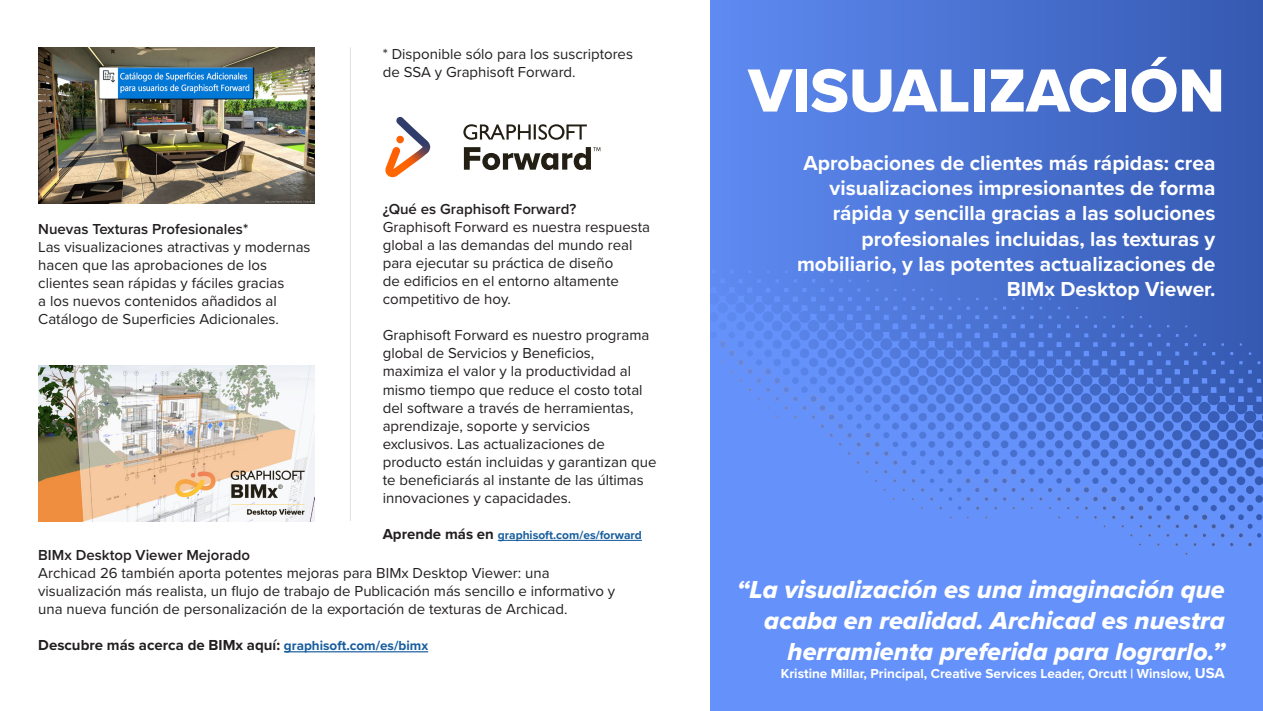
<style>
.page{position:relative;width:1263px;height:711px;background:#fff}
.page>*{position:absolute;margin:0;border:0;box-sizing:border-box;transform-origin:0 0}
.t1{font:63px "Proxima Nova Extrabld";color:#fff}
.t2{font:25.5px/30.6px "Proxima Nova Extrabld It";color:#fff;text-align:right}
.t3{font:700 21px/25.2px "Proxima Nova";color:#fff;text-align:right}
.t4{font:15px/18px "Proxima Nova";color:#231f20}
.t5{font:600 15px "Proxima Nova";color:#231f20}
.t6{font:700 15px "Proxima Nova";color:#231f20}
.t7{font:700 13.5px "Proxima Nova";color:#fff}
.t8{font:700 12px "Proxima Nova";color:#175d9e}
.s1{font-size:15px;color:#231f20}
.s2{font-size:13.5px;color:#175d9e}
.s3{font-size:15px}
</style>
<div class="page">
<hr style="left:284px;top:650px;width:144px;height:2px;background:#175d9e">
<img style="left:38px;top:365px;width:277px;height:155px">
<svg style="left:710px;top:0;width:553px;height:710px;background:#5580e4"></svg>
<svg style="left:710px;top:0;width:390px;height:292px;background:#4f79db"></svg>
<svg style="left:710px;top:292px;width:553px;height:254px;background:#5782e6"></svg>
<hr style="left:498px;top:539px;width:144px;height:1px;background:#175d9e">
<svg style="left:463px;top:124px;width:124px;height:16px"></svg>
<svg style="left:464px;top:147px;width:136px;height:23px"></svg>
<svg style="left:385px;top:117px;width:45px;height:60px"></svg>
<hr style="left:350px;top:47px;width:1px;height:473px;background:#e0e1e3">
<img style="left:38px;top:47px;width:277px;height:156px">
<p class="t5" style="left:38px;top:217px;width:211px">Nuevas Texturas Profesionales*</p>
<p class="t4" style="left:38px;top:237px;width:274px">Las visualizaciones atractivas y modernas hacen que las aprobaciones de los clientes sean rápidas y fáciles gracias<br>a los nuevos contenidos añadidos al Catálogo de Superficies Adicionales.</p>
<p class="t4" style="left:383px;top:45px;width:252px">* Disponible sólo para los suscriptores de SSA y Graphisoft Forward.</p>
<p class="t5" style="left:383px;top:198px;width:195px">¿Qué es Graphisoft Forward?</p>
<p class="t4" style="left:383px;top:217px;width:269px">Graphisoft Forward es nuestra respuesta global a las demandas del mundo real para ejecutar su práctica de diseño<br>de edificios en el entorno altamente competitivo de hoy.</p>
<p class="t4" style="left:383px;top:325px;width:275px">Graphisoft Forward es nuestro programa global de Servicios y Beneficios, maximiza el valor y la productividad al mismo tiempo que reduce el costo total del software a través de herramientas, aprendizaje, soporte y servicios exclusivos. Las actualizaciones de producto están incluidas y garantizan que te beneficiarás al instante de las últimas innovaciones y capacidades.</p>
<p class="t8" style="left:383px;top:525px;width:261px"><span class="s1">Aprende más en</span> graphisoft.com/es/forward</p>
<p class="t5" style="left:38px;top:543px;width:213px">BIMx Desktop Viewer Mejorado</p>
<p class="t4" style="left:38px;top:562px;width:578px">Archicad 26 también aporta potentes mejoras para BIMx Desktop Viewer: una visualización más realista, un flujo de trabajo de Publicación más sencillo e informativo y una nueva función de personalización de la exportación de texturas de Archicad.</p>
<p class="t6" style="left:38px;top:633px;width:391px">Descubre más acerca de BIMx aquí: <span class="s2">graphisoft.com/es/bimx</span></p>
<h1 class="t1" style="left:748px;top:43px;width:478px">VISUALIZACIÓN</h1>
<p class="t3" style="left:797px;top:150px;width:420px">Aprobaciones de clientes más rápidas: crea visualizaciones impresionantes de forma rápida y sencilla gracias a las soluciones profesionales incluidas, las texturas y mobiliario, y las potentes actualizaciones de BIMx Desktop Viewer.</p>
<h2 class="t2" style="left:737px;top:573px;width:489px">“La visualización es una imaginación que acaba en realidad. Archicad es nuestra herramienta preferida para lograrlo.”</h2>
<p class="t7" style="left:781px;top:662px;width:446px">Kristine Millar, Principal, Creative Services Leader, Orcutt | Winslow, <span class="s3">USA</span></p>
</div>
